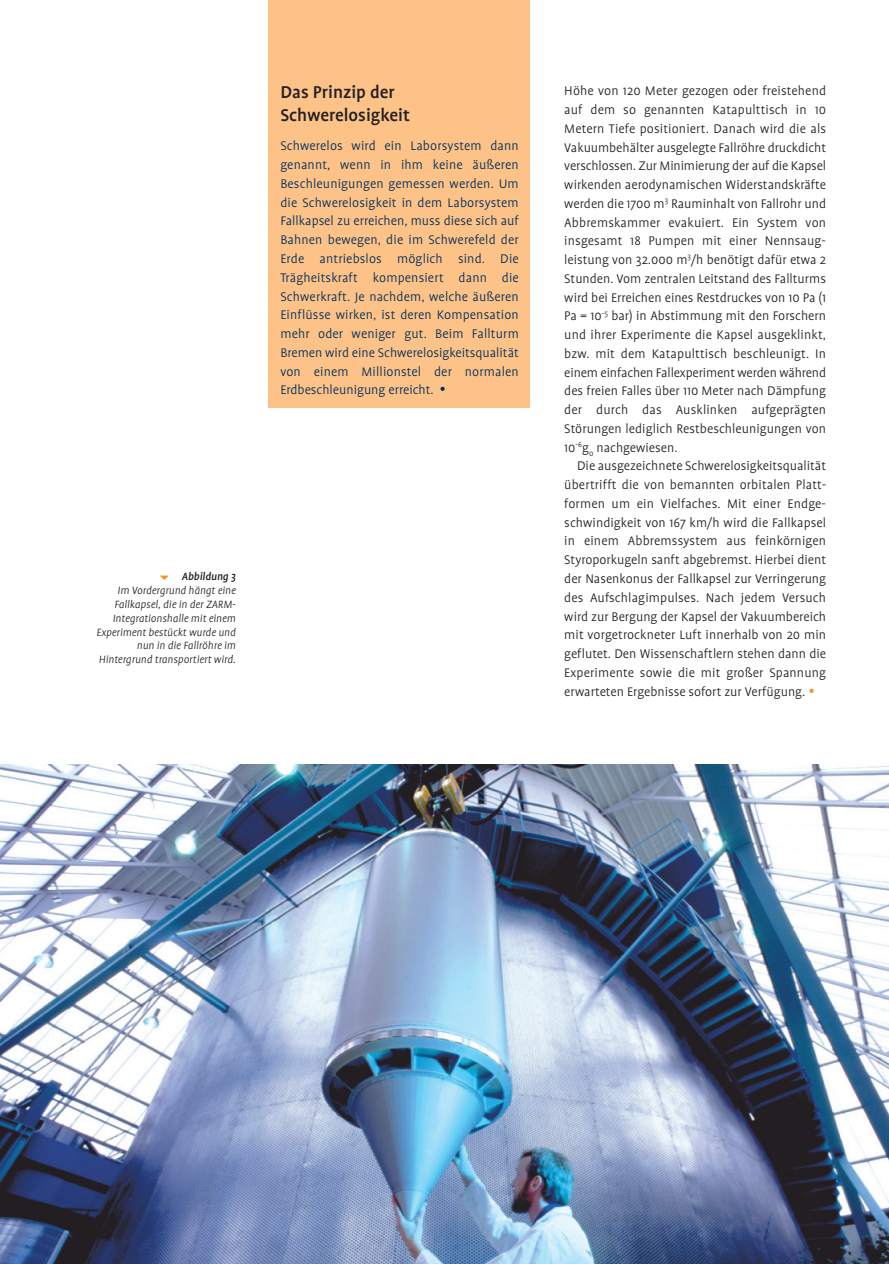
<style>
.page{position:relative;width:889px;height:1264px;background:#fff}
.page>*{position:absolute;margin:0;border:0;box-sizing:border-box;transform-origin:0 0}
.t1{font:500 19.5px/23.1px "Profile";color:#231f20}
.t2{font:300 14.25px/18.8px "Profile";color:#231f20;text-align:justify}
.t3{font:300 14.25px/18.8px "Profile";color:#002d5a;text-align:justify}
.t4{font:italic 300 12px/13.8px "Profile";color:#231f20;text-align:right}
.t5{font:italic 500 12px "Profile";color:#231f20}
</style>
<div class="page">
<div style="left:268px;top:0;width:261px;height:408px;background:#fcc287"></div>
<img style="left:0;top:764px;width:889px;height:500px">
<h1 class="t1" style="left:280px;top:82px;width:131px">Das Prinzip der<br>Schwerelosigkeit</h1>
<p class="t3" style="left:280px;top:138px;width:240px">Schwerelos wird ein Laborsystem dann genannt, wenn in ihm keine äußeren Beschleunigungen gemessen werden. Um die Schwerelosigkeit in dem Laborsystem Fallkapsel zu erreichen, muss diese sich auf Bahnen bewegen, die im Schwerefeld der Erde antriebslos möglich sind. Die Trägheitskraft kompensiert dann die Schwerkraft. Je nachdem, welche äußeren Einflüsse wirken, ist deren Kompensation mehr oder weniger gut. Beim Fallturm Bremen wird eine Schwerelosigkeitsqualität von einem Millionstel der normalen Erdbeschleunigung erreicht.</p>
<p class="t5" style="left:182px;top:572px;width:55px">Abbildung 3</p>
<p class="t4" style="left:97px;top:584px;width:141px">Im Vordergrund hängt eine<br>Fallkapsel, die in der ZARM-<br>Integrationshalle mit einem<br>Experiment bestückt wurde und nun in die Fallröhre im<br>Hintergrund transportiert wird.</p>
<p class="t2" style="left:564px;top:83px;width:263px">Höhe von 120 Meter gezogen oder freistehend auf dem so genannten Katapulttisch in 10<br>Metern Tiefe positioniert. Danach wird die als Vakuumbehälter ausgelegte Fallröhre druckdicht verschlossen. Zur Minimierung der auf die Kapsel wirkenden aerodynamischen Widerstandskräfte werden die 1700 m<sup>3</sup> Rauminhalt von Fallrohr und Abbremskammer evakuiert. Ein System von insgesamt 18 Pumpen mit einer Nennsaug&shy;leistung von 32.000 m<sup>3</sup>/h benötigt dafür etwa 2<br>Stunden. Vom zentralen Leitstand des Fallturms wird bei Erreichen eines Restdruckes von 10 Pa (1<br>Pa = 10<sup>-5</sup> bar) in Abstimmung mit den Forschern und ihrer Experimente die Kapsel ausgeklinkt, bzw. mit dem Katapulttisch beschleunigt. In einem einfachen Fallexperiment werden während des freien Falles über 110 Meter nach Dämpfung der durch das Ausklinken aufgeprägten Störungen lediglich Restbeschleunigungen von 10<sup>-6</sup>g<sub>0</sub> nachgewiesen.</p>
<p class="t2" style="left:564px;top:458px;width:263px;text-indent:13px">Die ausgezeichnete Schwerelosigkeitsqualität übertrifft die von bemannten orbitalen Platt&shy;formen um ein Vielfaches. Mit einer Endge&shy;schwindigkeit von 167 km/h wird die Fallkapsel in einem Abbremssystem aus feinkörnigen Styroporkugeln sanft abgebremst. Hierbei dient der Nasenkonus der Fallkapsel zur Verringerung des Aufschlagimpulses. Nach jedem Versuch wird zur Bergung der Kapsel der Vakuumbereich mit vorgetrockneter Luft innerhalb von 20 min geflutet. Den Wissenschaftlern stehen dann die Experimente sowie die mit großer Spannung erwarteten Ergebnisse sofort zur Verfügung.</p>
</div>
